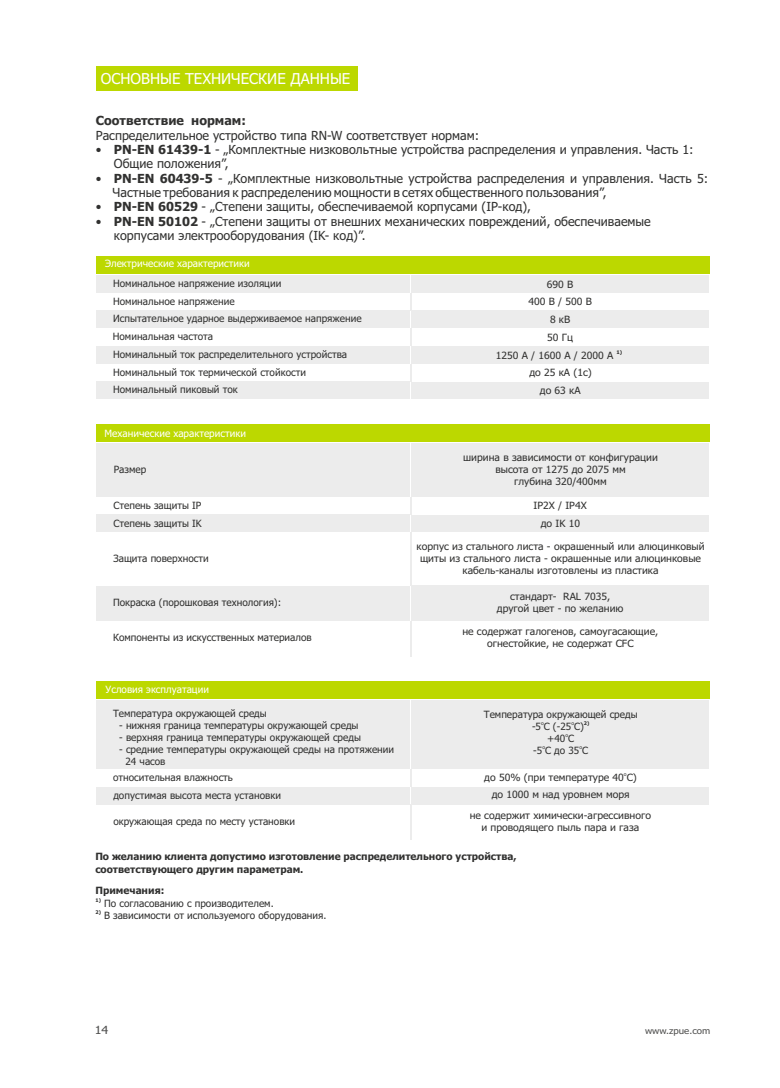
<style>
.page{position:relative;width:780px;height:1088px;background:#fff}
.page>*{position:absolute;margin:0;border:0;box-sizing:border-box;transform-origin:0 0}
.t1{font:15px "Tahoma";color:#fff}
.t2{font:12.5px/14.4px "Tahoma";color:#313130}
.t3{font:700 12.5px "Tahoma";color:#313130}
.t4{font:11.25px "Tahoma";color:#4e4e4d;scale:1.11 1}
.t5{font:10px/17.9px "Tahoma";color:#313130}
.t6{font:10px/12.1px "Tahoma";color:#313130;text-align:center;scale:1.04 1}
.t7{font:700 10px/12.1px "Tahoma";color:#313130}
.t8{font:10px "Tahoma";color:#fff}
.t9{font:8.75px "Tahoma";color:#4e4e4d;scale:1.11 1}
.t10{font:700 5px "Tahoma";color:#313130}
.t11{font:5px "Tahoma";color:#313130}
.t12{font:700 5px "Tahoma";color:#313130;scale:1.04 1}
.t13{font:5px "Tahoma";color:#313130;scale:1.04 1}
.s1{font-weight:700}
</style>
<div class="page">
<div style="left:96px;top:443px;width:314px;height:54px;background:#ececec"></div>
<div style="left:96px;top:700px;width:314px;height:69px;background:#ececec"></div>
<div style="left:411px;top:700px;width:298px;height:69px;background:#ececec"></div>
<div style="left:411px;top:443px;width:298px;height:54px;background:#ececec"></div>
<div style="left:411px;top:585px;width:298px;height:36px;background:#ececec"></div>
<div style="left:96px;top:585px;width:314px;height:36px;background:#ececec"></div>
<div style="left:411px;top:346px;width:298px;height:18px;background:#ececec"></div>
<div style="left:411px;top:514px;width:298px;height:18px;background:#ececec"></div>
<div style="left:411px;top:787px;width:298px;height:17px;background:#ececec"></div>
<div style="left:411px;top:382px;width:298px;height:17px;background:#ececec"></div>
<div style="left:96px;top:66px;width:261px;height:25px;background:#bcd800"></div>
<div style="left:96px;top:256px;width:613px;height:17px;background:#bcd800"></div>
<div style="left:96px;top:424px;width:613px;height:18px;background:#bcd800"></div>
<div style="left:96px;top:681px;width:613px;height:18px;background:#bcd800"></div>
<div style="left:96px;top:346px;width:314px;height:18px;background:#ececec"></div>
<div style="left:96px;top:514px;width:314px;height:18px;background:#ececec"></div>
<div style="left:96px;top:787px;width:314px;height:17px;background:#ececec"></div>
<div style="left:96px;top:382px;width:314px;height:17px;background:#ececec"></div>
<div style="left:96px;top:275px;width:314px;height:18px;background:#ececec"></div>
<div style="left:96px;top:311px;width:314px;height:17px;background:#ececec"></div>
<div style="left:411px;top:275px;width:298px;height:18px;background:#ececec"></div>
<div style="left:411px;top:311px;width:298px;height:17px;background:#ececec"></div>
<svg style="left:410px;top:293px;width:1px;height:18px"></svg>
<svg style="left:410px;top:328px;width:1px;height:18px"></svg>
<svg style="left:410px;top:364px;width:1px;height:18px"></svg>
<svg style="left:410px;top:497px;width:1px;height:17px"></svg>
<hr style="left:410px;top:532px;width:1px;height:53px;background:#ececec">
<hr style="left:410px;top:621px;width:1px;height:35px;background:#ececec">
<svg style="left:410px;top:769px;width:1px;height:18px"></svg>
<hr style="left:410px;top:804px;width:1px;height:36px;background:#ececec">
<h1 class="t1" style="left:101px;top:72px;width:251px">ОСНОВНЫЕ ТЕХНИЧЕСКИЕ ДАННЫЕ</h1>
<p class="t3" style="left:96px;top:116px;width:152px">Соответствие нормам:</p>
<p class="t2" style="left:96px;top:129px;width:385px">Распределительное устройство типа RN-W соответствует нормам:</p>
<p class="t2" style="left:114px;top:143px;width:581px;text-indent:-18px">• <span class="s1">PN-EN 61439-1</span> - „Комплектные низковольтные устройства распределения и управления. Часть 1:<br>Общие положения”,</p>
<p class="t2" style="left:112px;top:172px;width:597px;text-indent:-17px">• <span class="s1">PN-EN 60439-5</span> - „Комплектные низковольтные устройства распределения и управления. Часть 5:<br>Частные требования к распределению мощности в сетях общественного пользования”,</p>
<p class="t2" style="left:96px;top:201px;width:437px">• <span class="s1">PN-EN 60529</span> - „Степени защиты, обеспечиваемой корпусами (IP-код),</p>
<p class="t2" style="left:114px;top:215px;width:538px;text-indent:-18px">• <span class="s1">PN-EN 50102</span> - „Степени защиты от внешних механических повреждений, обеспечиваемые корпусами электрооборудования (IK- код)”.</p>
<p class="t8" style="left:105px;top:260px;width:146px">Электрические характеристики</p>
<p class="t5" style="left:113px;top:275px;width:170px">Номинальное напряжение изоляции</p>
<p class="t5" style="left:113px;top:293px;width:250px">Номинальное напряжение<br>Испытательное ударное выдерживаемое напряжение<br>Номинальная частота</p>
<p class="t5" style="left:113px;top:346px;width:235px">Номинальный ток распределительного устройства</p>
<p class="t5" style="left:113px;top:364px;width:194px">Номинальный ток термической стойкости</p>
<p class="t5" style="left:113px;top:381px;width:126px">Номинальный пиковый ток</p>
<p class="t8" style="left:105px;top:429px;width:143px">Механические характеристики</p>
<p class="t5" style="left:114px;top:461px;width:34px">Размер</p>
<p class="t5" style="left:113px;top:497px;width:89px">Степень защиты IP</p>
<p class="t5" style="left:113px;top:515px;width:90px">Степень защиты IK</p>
<p class="t5" style="left:113px;top:550px;width:97px">Защита поверхности</p>
<p class="t5" style="left:113px;top:594px;width:170px">Покраска (порошковая технология):</p>
<p class="t5" style="left:113px;top:629px;width:200px">Компоненты из искусственных материалов</p>
<p class="t8" style="left:106px;top:685px;width:105px">Условия эксплуатации</p>
<p class="t5" style="left:113px;top:705px;width:155px">Температура окружающей среды</p>
<p class="t5" style="left:119px;top:717px;width:241px">- нижняя граница температуры окружающей среды</p>
<p class="t5" style="left:119px;top:729px;width:243px">- верхняя граница температуры окружающей среды</p>
<p class="t5" style="left:125px;top:744px;width:270px;line-height:12.1px;text-indent:-6px">- средние температуры окружающей среды на протяжении<br>24 часов</p>
<p class="t5" style="left:113px;top:769px;width:121px">относительная влажность</p>
<p class="t5" style="left:113px;top:813px;width:183px">окружающая среда по месту установки</p>
<p class="t5" style="left:113px;top:787px;width:169px">допустимая высота места установки</p>
<p class="t6" style="left:528px;top:276px;width:62px;line-height:17.1px">690 В<br>400 В / 500 В</p>
<p class="t6" style="left:547px;top:311px;width:26px;line-height:17.6px;text-align:left">8 кВ<br>50 Гц</p>
<p class="t12" style="left:616px;top:350px;width:7px">1)</p>
<p class="t6" style="left:495px;top:350px;width:115px">1250 A / 1600 A / 2000 A</p>
<p class="t6" style="left:529px;top:363px;width:62px;line-height:18.6px">до 25 кА (1c) до 63 кА</p>
<p class="t6" style="left:463px;top:452px;width:189px">ширина в зависимости от конфигурации высота от 1275 до 2075 мм<br>глубина 320/400мм</p>
<p class="t6" style="left:533px;top:500px;width:53px">IP2X / IP4X</p>
<p class="t6" style="left:540px;top:518px;width:39px">до IK 10</p>
<p class="t6" style="left:416px;top:541px;width:278px">корпус из стального листа - окрашенный или алюцинковый щиты из стального листа - окрашенные или алюцинковые кабель-каналы изготовлены из пластика</p>
<p class="t6" style="left:497px;top:591px;width:123px">стандарт- RAL 7035, другой цвет - по желанию</p>
<p class="t6" style="left:462px;top:626px;width:190px">не содержат галогенов, самоугасающие, огнестойкие, не содержат CFC</p>
<p class="t5" style="left:484px;top:706px;width:155px">Температура окружающей среды</p>
<p class="t11" style="left:541px;top:721px;width:4px">o</p>
<p class="t11" style="left:571px;top:721px;width:4px">o</p>
<p class="t10" style="left:584px;top:721px;width:7px">2)</p>
<p class="t5" style="left:532px;top:718px;width:53px">-5 C (-25 C)</p>
<p class="t11" style="left:565px;top:733px;width:4px">o</p>
<p class="t5" style="left:547px;top:730px;width:28px">+40 C</p>
<p class="t11" style="left:542px;top:745px;width:4px">o</p>
<p class="t11" style="left:579px;top:745px;width:4px">o</p>
<p class="t5" style="left:533px;top:742px;width:56px">-5 C до 35 C</p>
<p class="t13" style="left:624px;top:772px;width:4px">o</p>
<p class="t6" style="left:484px;top:772px;width:148px">до 50% (при температуре 40 C)</p>
<p class="t6" style="left:469px;top:785px;width:176px;line-height:20.5px">до 1000 м над уровнем моря<br>не содержит химически-агрессивного</p>
<p class="t6" style="left:481px;top:822px;width:153px">и проводящего пыль пара и газа</p>
<p class="t7" style="left:95px;top:851px;width:422px">По желанию клиента допустимо изготовление распределительного устройства, соответствующего другим параметрам.</p>
<p class="t7" style="left:95px;top:885px;width:70px">Примечания:</p>
<p class="t10" style="left:95px;top:898px;width:7px">1)</p>
<p class="t5" style="left:104px;top:895px;width:171px">По согласованию с производителем.</p>
<p class="t10" style="left:95px;top:910px;width:7px">2)</p>
<p class="t5" style="left:104px;top:907px;width:224px">В зависимости от используемого оборудования.</p>
<p class="t4" style="left:95px;top:1025px;width:14px">14</p>
<p class="t9" style="left:645px;top:1027px;width:60px">www.zpue.com</p>
</div>
